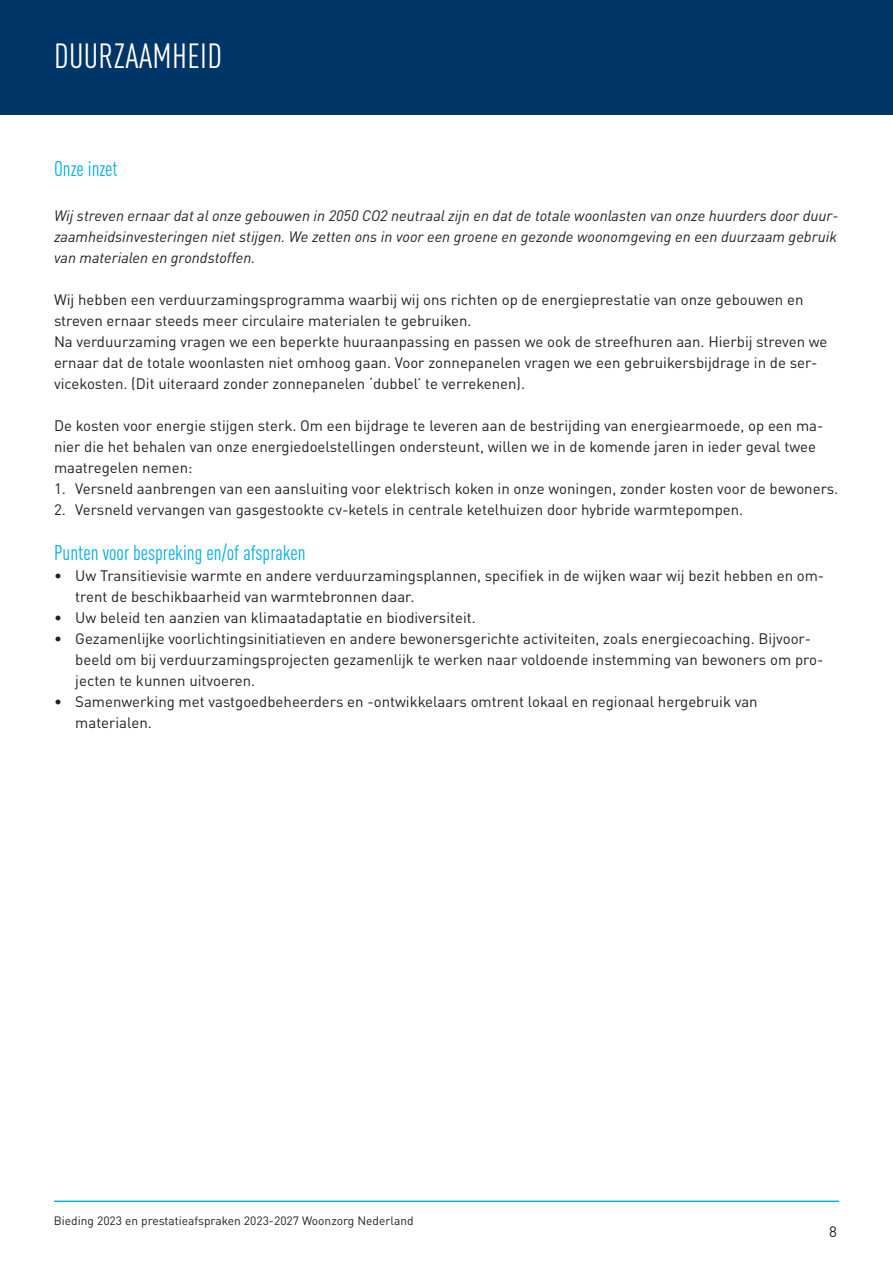
<style>
.page{position:relative;width:893px;height:1263px;background:#fff}
.page>*{position:absolute;margin:0;border:0;box-sizing:border-box;transform-origin:0 0}
.t1{font:condensed 34.5px "DIN Pro";letter-spacing:.01em;color:#fff}
.t2{font:condensed 21px "DIN Pro";color:#00aee5}
.t3{font:15px/21px "DIN Pro";color:#231f20}
.t4{font:italic 15px/21px "DIN Pro";color:#231f20;text-align:justify}
.t5{font:12px "DIN Pro";color:#231f20}
</style>
<div class="page">
<hr style="left:54px;top:1200px;width:785px;height:2px;background:#00aeef">
<div style="left:0;top:0;width:893px;height:114px;background:#003667"></div>
<h1 class="t1" style="left:54px;top:31px;width:169px">DUURZAAMHEID</h1>
<h2 class="t2" style="left:54px;top:153px;width:65px">Onze inzet</h2>
<p class="t4" style="left:54px;top:204px;width:786px">Wij streven ernaar dat al onze gebouwen in 2050 CO2 neutraal zijn en dat de totale woonlasten van onze huurders door duur&shy;zaamheidsinvesteringen niet stijgen. We zetten ons in voor een groene en gezonde woonomgeving en een duurzaam gebruik van materialen en grondstoffen.</p>
<p class="t3" style="left:54px;top:288px;width:775px">Wij hebben een verduurzamingsprogramma waarbij wij ons richten op de energieprestatie van onze gebouwen en streven ernaar steeds meer circulaire materialen te gebruiken.<br>Na verduurzaming vragen we een beperkte huuraanpassing en passen we ook de streefhuren aan. Hierbij streven we ernaar dat de totale woonlasten niet omhoog gaan. Voor zonnepanelen vragen we een gebruikersbijdrage in de ser&shy;vicekosten. (Dit uiteraard zonder zonnepanelen ‘dubbel’ te verrekenen).</p>
<p class="t3" style="left:54px;top:414px;width:771px">De kosten voor energie stijgen sterk. Om een bijdrage te leveren aan de bestrijding van energiearmoede, op een ma&shy;nier die het behalen van onze energiedoelstellingen ondersteunt, willen we in de komende jaren in ieder geval twee maatregelen nemen:</p>
<p class="t3" style="left:54px;top:477px;width:786px">1. Versneld aanbrengen van een aansluiting voor elektrisch koken in onze woningen, zonder kosten voor de bewoners.</p>
<p class="t3" style="left:54px;top:498px;width:691px">2. Versneld vervangen van gasgestookte cv-ketels in centrale ketelhuizen door hybride warmtepompen.</p>
<h2 class="t2" style="left:54px;top:537px;width:253px">Punten voor bespreking en/of afspraken</h2>
<p class="t3" style="left:75px;top:564px;width:751px;text-indent:-21px">• Uw Transitievisie warmte en andere verduurzamingsplannen, specifiek in de wijken waar wij bezit hebben en om&shy;trent de beschikbaarheid van warmtebronnen daar.</p>
<p class="t3" style="left:54px;top:606px;width:423px">• Uw beleid ten aanzien van klimaatadaptatie en biodiversiteit.</p>
<p class="t3" style="left:75px;top:627px;width:750px;text-indent:-21px">• Gezamenlijke voorlichtingsinitiatieven en andere bewonersgerichte activiteiten, zoals energiecoaching. Bijvoor&shy;beeld om bij verduurzamingsprojecten gezamenlijk te werken naar voldoende instemming van bewoners om pro&shy;jecten te kunnen uitvoeren.</p>
<p class="t3" style="left:75px;top:690px;width:684px;text-indent:-21px">• Samenwerking met vastgoedbeheerders en -ontwikkelaars omtrent lokaal en regionaal hergebruik van materialen.</p>
<p class="t5" style="left:54px;top:1211px;width:361px">Bieding 2023 en prestatieafspraken 2023-2027 Woonzorg Nederland</p>
<p class="t3" style="left:829px;top:1219px;width:9px">8</p>
</div>
